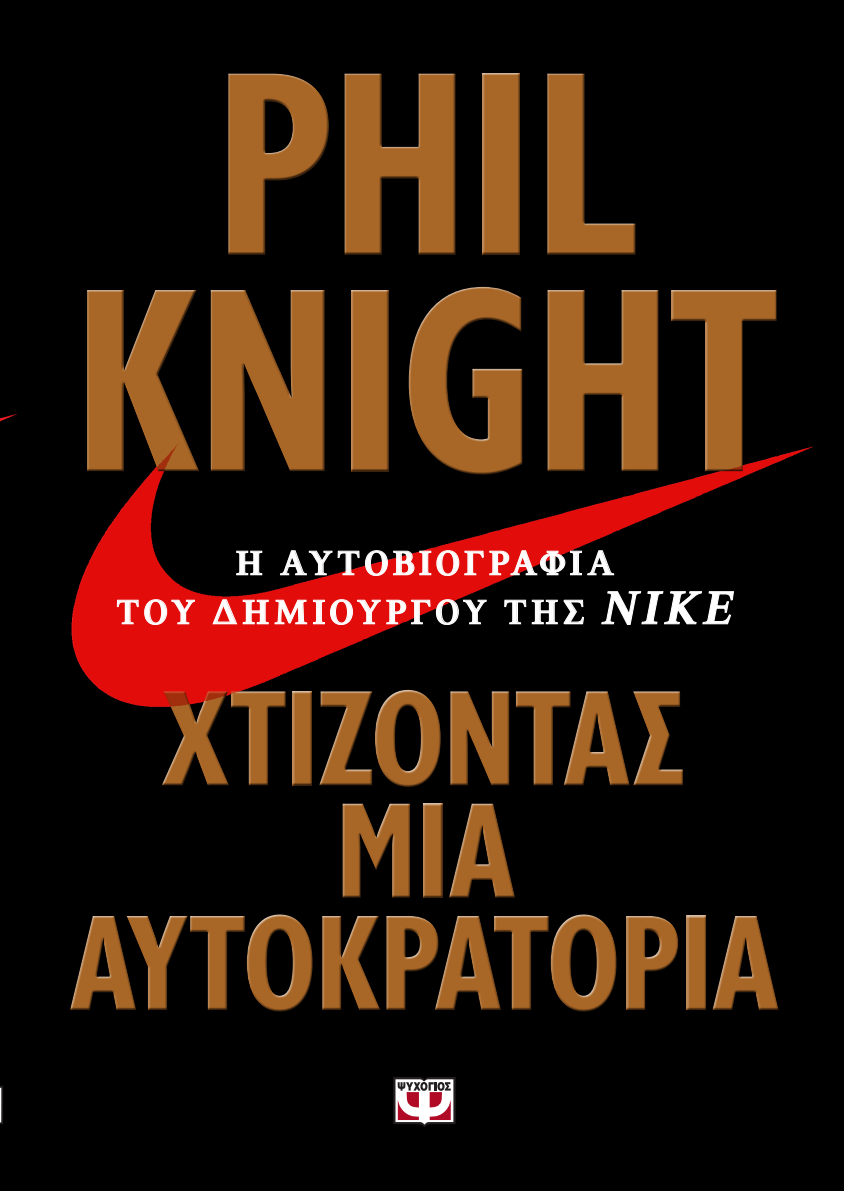
<style>
.page{position:relative;width:844px;height:1191px;background:#fff}
.page>*{position:absolute;margin:0;border:0;box-sizing:border-box;transform-origin:0 0}
.t1{font:700 condensed 265.12px/216.3px "CF Jeckyl";letter-spacing:-.025em;color:#a96727;text-align:center}
.t2{font:700 condensed 137.55px/112.2px "CF Jeckyl";letter-spacing:-.025em;color:#a96727;text-align:center}
.t3{font:700 38.5px/49px "PF Press";letter-spacing:.095em;color:#fff;text-align:center}
.s1{font-style:italic;font-size:52.5px}
</style>
<div class="page">
<div style="left:0;top:0;width:843px;height:1191px;background:#000"></div>
<img style="left:71px;top:446px;width:742px;height:241px">
<svg style="left:0;top:1086px;width:3px;height:38px"></svg>
<svg style="left:393px;top:1077px;width:62px;height:50px;background:#ac8990"></svg>
<img style="left:0;top:414px;width:17px;height:8px">
<div style="left:85px;top:72px;width:694px;height:405px;background:#000"></div>
<div style="left:68px;top:689px;width:713px;height:325px;background:#231f20;opacity:.75"></div>
<img style="left:72px;top:443px;width:164px;height:263px">
<svg style="left:236px;top:550px;width:27px;height:26px"></svg>
<svg style="left:279px;top:549px;width:335px;height:27px"></svg>
<svg style="left:116px;top:599px;width:79px;height:26px;background:#e73836"></svg>
<svg style="left:212px;top:598px;width:275px;height:27px;background:#bf3635"></svg>
<svg style="left:503px;top:599px;width:81px;height:26px"></svg>
<svg style="left:600px;top:590px;width:134px;height:35px"></svg>
<h1 class="t1" style="left:70px;top:47px;width:708px">PHIL<br>KNIGHT</h1>
<p class="t3" style="left:117px;top:539px;width:616px">Η ΑΥΤΟΒΙΟΓΡΑΦΙΑ<br>ΤΟΥ ΔΗΜΙΟΥΡΓΟΥ ΤΗΣ <span class="s1">ΝΙΚΕ</span></p>
<h2 class="t2" style="left:70px;top:677px;width:709px">ΧΤΙΖΟΝΤΑΣ<br>ΜΙΑ<br>ΑΥΤΟΚΡΑΤΟΡΙΑ</h2>
</div>
